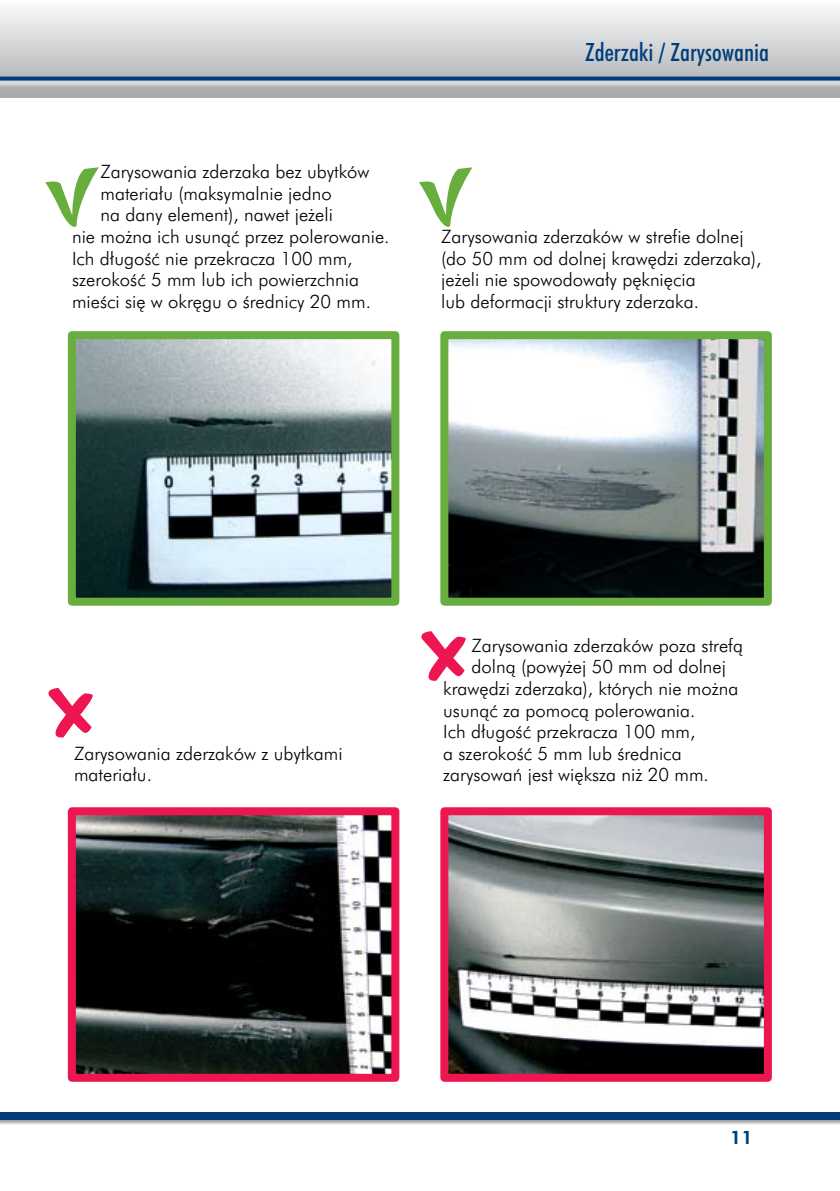
<style>
.page{position:relative;width:840px;height:1191px;background:#fff}
.page>*{position:absolute;margin:0;border:0;box-sizing:border-box;transform-origin:0 0}
.t1{font:24px "Futura Md Cn PL";color:#003e7b}
.t2{font:18px/21.6px "Futura Lt PL";color:#000}
.t3{font:18px "Futura Hv PL";color:#003e7b}
</style>
<div class="page">
<svg style="left:0;top:9px;width:839px;height:68px;background:#d4d6d8"></svg>
<div style="left:0;top:1112px;width:839px;height:21px;background:#414142;opacity:.5"></div>
<div style="left:0;top:1112px;width:839px;height:8px;background:#003e7b"></div>
<div style="left:0;top:77px;width:839px;height:40px;background:#fff;opacity:.5"></div>
<svg style="left:0;top:77px;width:839px;height:4px;background:#164d84"></svg>
<svg style="left:48px;top:688px;width:45px;height:50px"></svg>
<img style="left:77px;top:340px;width:313px;height:256px">
<div style="left:68px;top:331px;width:331px;height:274px;border:8px solid #67ae3e"></div>
<img style="left:77px;top:816px;width:313px;height:256px">
<div style="left:68px;top:807px;width:331px;height:274px;border:8px solid #ed1651"></div>
<img style="left:449px;top:340px;width:313px;height:256px">
<div style="left:440px;top:331px;width:331px;height:274px;border:8px solid #67ae3e"></div>
<img style="left:449px;top:816px;width:313px;height:256px">
<div style="left:440px;top:807px;width:331px;height:274px;border:8px solid #ed1651"></div>
<svg style="left:45px;top:167px;width:54px;height:60px"></svg>
<svg style="left:419px;top:167px;width:53px;height:60px"></svg>
<svg style="left:421px;top:631px;width:45px;height:50px"></svg>
<p class="t2" style="left:100px;top:161px;width:270px">Zarysowania zderzaka bez ubytków</p>
<p class="t2" style="left:100px;top:182px;width:232px">materiału (maksymalnie jedno</p>
<p class="t2" style="left:100px;top:204px;width:234px">na dany element), nawet jeżeli</p>
<p class="t2" style="left:72px;top:225px;width:319px">nie można ich usunąć przez polerowanie.</p>
<p class="t2" style="left:72px;top:247px;width:282px">Ich długość nie przekracza 100 mm,</p>
<p class="t2" style="left:72px;top:269px;width:288px">szerokość 5 mm lub ich powierzchnia</p>
<p class="t2" style="left:72px;top:290px;width:300px">mieści się w okręgu o średnicy 20 mm.</p>
<h1 class="t1" style="left:585px;top:37px;width:185px">Zderzaki / Zarysowania</h1>
<p class="t2" style="left:441px;top:225px;width:321px">Zarysowania zderzaków w strefie dolnej (do 50 mm od dolnej krawędzi zderzaka), jeżeli nie spowodowały pęknięcia<br>lub deformacji struktury zderzaka.</p>
<p class="t2" style="left:74px;top:742px;width:270px">Zarysowania zderzaków z ubytkami materiału.</p>
<p class="t2" style="left:471px;top:634px;width:273px">Zarysowania zderzaków poza strefą</p>
<p class="t2" style="left:471px;top:656px;width:256px">dolną (powyżej 50 mm od dolnej</p>
<p class="t2" style="left:443px;top:677px;width:296px">krawędzi zderzaka), których nie można</p>
<p class="t2" style="left:443px;top:699px;width:254px">usunąć za pomocą polerowania.</p>
<p class="t2" style="left:443px;top:720px;width:253px">Ich długość przekracza 100 mm,</p>
<p class="t2" style="left:443px;top:742px;width:240px">a szerokość 5 mm lub średnica</p>
<p class="t2" style="left:443px;top:764px;width:267px">zarysowań jest większa niż 20 mm.</p>
<p class="t3" style="left:729px;top:1126px;width:24px">11</p>
</div>
